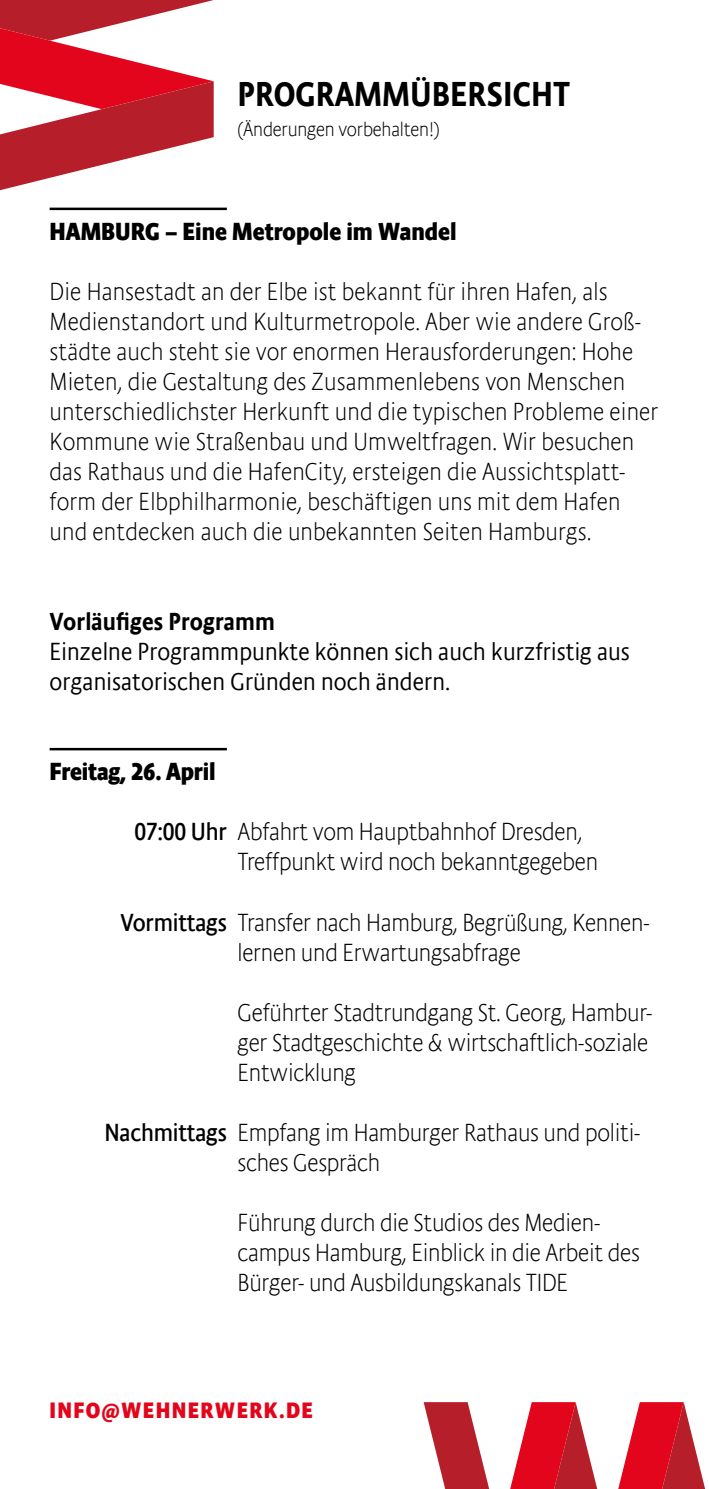
<style>
.page{position:relative;width:709px;height:1489px;background:#fff}
.page>*{position:absolute;margin:0;border:0;box-sizing:border-box;transform-origin:0 0}
.t1{font:500 35px "Absara Sans Headline Offc";color:#000}
.t2{font:100 25px/30px "Absara Sans Headline Offc";letter-spacing:.005em;color:#000}
.t3{font:300 25px/30px "Absara Sans Headline Offc";letter-spacing:.005em;color:#000}
.t4{font:700 25px "Absara Sans Headline Offc";color:#000}
.t5{font:500 25px "Absara Sans Headline Offc";letter-spacing:.005em;color:#000}
.t6{font:700 22.5px "Absara Sans Headline Offc";letter-spacing:.06em;color:#e3051b}
.t7{font:100 20px "Absara Sans Headline Offc";letter-spacing:-.01em;color:#000}
.s1{font-weight:400}
</style>
<div class="page">
<svg style="left:618px;top:1402px;width:87px;height:86px"></svg>
<svg style="left:510px;top:1402px;width:87px;height:86px"></svg>
<svg style="left:423px;top:1402px;width:66px;height:86px"></svg>
<svg style="left:0;top:0;width:214px;height:190px"></svg>
<hr style="left:50px;top:748px;width:177px;height:2px;background:#000">
<hr style="left:50px;top:208px;width:177px;height:2px;background:#000">
<h1 class="t1" style="left:237px;top:73px;width:334px">PROGRAMMÜBERSICHT</h1>
<p class="t7" style="left:237px;top:117px;width:204px">(Änderungen vorbehalten!)</p>
<p class="t4" style="left:50px;top:216px;width:408px">HAMBURG – Eine Metropole im Wandel</p>
<p class="t2" style="left:50px;top:276px;width:610px">Die Hansestadt an der Elbe ist bekannt für ihren Hafen, als Medienstandort und Kulturmetropole. Aber wie andere Groß&shy;städte auch steht sie vor enormen Herausforderungen: Hohe Mieten, die Gestaltung des Zusammenlebens von Menschen unterschiedlichster Herkunft und die typischen Probleme einer Kommune wie Straßenbau und Umweltfragen. Wir besuchen das Rathaus und die HafenCity, ersteigen die Aussichtsplatt&shy;form der Elbphilharmonie, beschäftigen uns mit dem Hafen und entdecken auch die unbekannten Seiten Hamburgs.</p>
<p class="t5" style="left:50px;top:606px;width:227px">Vorläufiges Programm</p>
<p class="t3" style="left:50px;top:636px;width:582px">Einzelne Programmpunkte können sich auch kurzfristig aus organisatorischen Gründen noch ändern.</p>
<p class="t4" style="left:50px;top:756px;width:167px">Freitag, 26. April</p>
<p class="t2" style="left:134px;top:816px;width:449px"><span class="s1">07:00 Uhr</span> Abfahrt vom Hauptbahnhof Dresden,</p>
<p class="t2" style="left:237px;top:846px;width:362px">Treffpunkt wird noch bekanntgegeben</p>
<p class="t2" style="left:120px;top:906px;width:531px"><span class="s1">Vormittags</span> Transfer nach Hamburg, Begrüßung, Kennen-</p>
<p class="t2" style="left:237px;top:936px;width:285px">lernen und Erwartungsabfrage</p>
<p class="t2" style="left:237px;top:996px;width:416px">Geführter Stadtrundgang St. Georg, Hambur&shy;ger Stadtgeschichte &amp; wirtschaftlich-soziale<br>Entwicklung</p>
<p class="t2" style="left:104px;top:1116px;width:537px"><span class="s1">Nachmittags</span> Empfang im Hamburger Rathaus und politi-</p>
<p class="t2" style="left:237px;top:1146px;width:144px">sches Gespräch</p>
<p class="t2" style="left:237px;top:1206px;width:404px">Führung durch die Studios des Medien&shy;campus Hamburg, Einblick in die Arbeit des<br>Bürger- und Ausbildungskanals TIDE</p>
<p class="t6" style="left:50px;top:1396px;width:265px">INFO@WEHNERWERK.DE</p>
</div>
